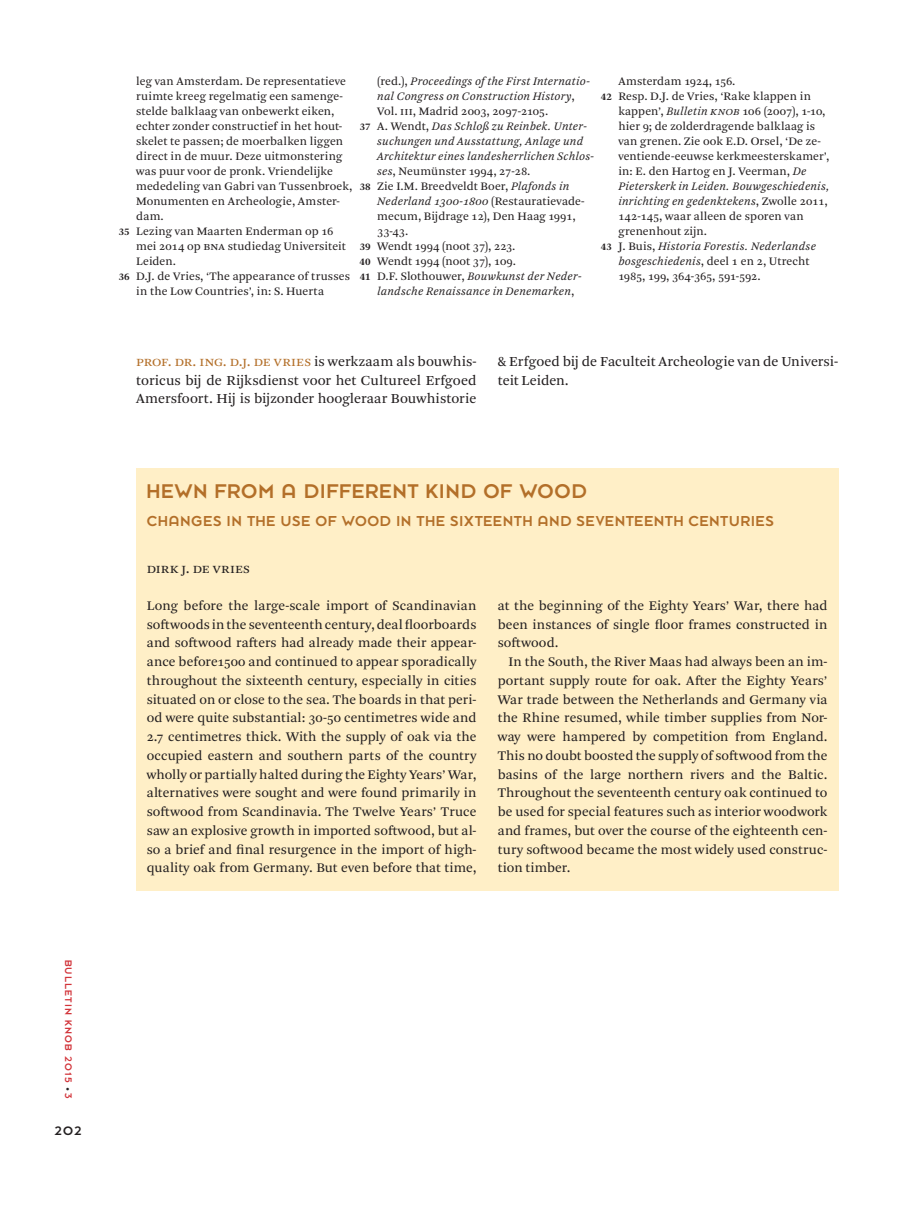
<style>
.page{position:relative;width:902px;height:1212px;background:#fff}
.page>*{position:absolute;margin:0;border:0;box-sizing:border-box;transform-origin:0 0}
.t1{font:21.9px "Dessau Pro";letter-spacing:.03em;color:#b36f29}
.t2{font:15.9px "Dessau Pro";letter-spacing:.035em;color:#b36f29}
.t3{font:14.4px/18.8px "Arnhem Pro Blond";color:#231f20}
.t4{font:13.8px/18.8px "Arnhem Pro Blond";letter-spacing:.005em;color:#231f20;text-align:justify}
.t5{font:13.5px "Dessau Pro";color:#231f20}
.t6{font:12px "Arnhem Pro Blond";letter-spacing:.005em;color:#231f20}
.t7{font:italic 12px "Arnhem Pro Blond";letter-spacing:.015em;color:#231f20}
.t8{font:12px "Arnhem Pro Blond";letter-spacing:-.02em;color:#231f20}
.t9{font:10.5px "Dessau Pro";letter-spacing:.11em;color:#d2343a}
.s1{font-size:8.25px;color:#231f20}
.s2{font-family:"Arnhem Pro";font-weight:700;font-size:10.5px}
.s3{font-style:normal}
.s4{font-family:"Arnhem Pro";font-weight:700;font-style:normal;font-size:10.5px}
.s5{font-style:italic}
.s6{color:#b36f29}
</style>
<div class="page">
<div style="left:136px;top:469px;width:702px;height:422px;background:#ffefc7"></div>
<p class="t9" style="left:74px;top:959px;width:141px;rotate:90deg">BULLETIN KNOB 2015 <span class="s1">•</span> 3</p>
<p class="t5" style="left:54px;top:1123px;width:29px">202</p>
<p class="t6" style="left:136px;top:73px;width:211px">leg van Amsterdam. De representatieve</p>
<p class="t6" style="left:136px;top:88px;width:208px">ruimte kreeg regelmatig een samenge-</p>
<p class="t6" style="left:136px;top:103px;width:200px">stelde balklaag van onbewerkt eiken,</p>
<p class="t6" style="left:136px;top:118px;width:207px">echter zonder constructief in het hout-</p>
<p class="t6" style="left:136px;top:133px;width:208px">skelet te passen; de moerbalken liggen</p>
<p class="t6" style="left:136px;top:148px;width:208px">direct in de muur. Deze uitmonstering</p>
<p class="t6" style="left:136px;top:163px;width:198px">was puur voor de pronk. Vriendelijke</p>
<p class="t6" style="left:136px;top:178px;width:218px">mededeling van Gabri van Tussenbroek,</p>
<p class="t6" style="left:136px;top:193px;width:205px">Monumenten en Archeologie, Amster-</p>
<p class="t6" style="left:136px;top:208px;width:29px">dam.</p>
<p class="t6" style="left:119px;top:223px;width:216px"><span class="s2">35</span> Lezing van Maarten Enderman op 16</p>
<p class="t6" style="left:136px;top:238px;width:211px">mei 2014 op bna studiedag Universiteit</p>
<p class="t6" style="left:136px;top:253px;width:41px">Leiden.</p>
<p class="t6" style="left:119px;top:268px;width:233px"><span class="s2">36</span> D.J. de Vries, ‘The appearance of trusses</p>
<p class="t6" style="left:136px;top:283px;width:189px">in the Low Countries’, in: S. Huerta</p>
<p class="t7" style="left:377px;top:73px;width:214px"><span class="s3">(red.),</span> Proceedings of the First Internatio-</p>
<p class="t7" style="left:377px;top:88px;width:199px">nal Congress on Construction History<span class="s3">,</span></p>
<p class="t6" style="left:377px;top:103px;width:173px">Vol. iii, Madrid 2003, 2097-2105.</p>
<p class="t7" style="left:360px;top:118px;width:228px"><span class="s4">37</span> <span class="s3">A. Wendt,</span> Das Schloß zu Reinbek. Unter-</p>
<p class="t7" style="left:377px;top:133px;width:207px">suchungen und Ausstattung, Anlage und</p>
<p class="t7" style="left:377px;top:148px;width:218px">Architektur eines landesherrlichen Schlos-</p>
<p class="t6" style="left:377px;top:163px;width:155px"><span class="s5">ses</span>, Neumünster 1994, 27-28.</p>
<p class="t6" style="left:360px;top:178px;width:211px"><span class="s2">38</span> Zie I.M. Breedveldt Boer, <span class="s5">Plafonds in</span></p>
<p class="t7" style="left:377px;top:193px;width:209px">Nederland 1300-1800 <span class="s3">(Restauratievade-</span></p>
<p class="t6" style="left:377px;top:208px;width:200px">mecum, Bijdrage 12), Den Haag 1991,</p>
<p class="t6" style="left:377px;top:223px;width:33px">33-43.</p>
<p class="t6" style="left:360px;top:238px;width:157px"><span class="s2">39</span> Wendt 1994 (noot 37), 223.</p>
<p class="t6" style="left:359px;top:253px;width:158px"><span class="s2">40</span> Wendt 1994 (noot 37), 109.</p>
<p class="t7" style="left:360px;top:268px;width:223px"><span class="s4">41</span> <span class="s3">D.F. Slothouwer,</span> Bouwkunst der Neder-</p>
<p class="t7" style="left:377px;top:283px;width:198px">landsche Renaissance in Denemarken<span class="s3">,</span></p>
<p class="t6" style="left:618px;top:73px;width:119px">Amsterdam 1924, 156.</p>
<p class="t6" style="left:600px;top:88px;width:212px"><span class="s2">42</span> Resp. D.J. de Vries, ‘Rake klappen in</p>
<p class="t6" style="left:618px;top:103px;width:209px">kappen’, <span class="s5">Bulletin knob</span> 106 (2007), 1-10,</p>
<p class="t6" style="left:618px;top:118px;width:198px">hier 9; de zolderdragende balklaag is</p>
<p class="t6" style="left:618px;top:133px;width:204px">van grenen. Zie ook E.D. Orsel, ‘De ze-</p>
<p class="t6" style="left:618px;top:148px;width:212px">ventiende-eeuwse kerkmeesterskamer’,</p>
<p class="t6" style="left:618px;top:163px;width:190px">in: E. den Hartog en J. Veerman, <span class="s5">De</span></p>
<p class="t7" style="left:618px;top:178px;width:213px">Pieterskerk in Leiden. Bouwgeschiedenis,</p>
<p class="t7" style="left:618px;top:193px;width:211px">inrichting en gedenktekens<span class="s3">, Zwolle 2011,</span></p>
<p class="t6" style="left:618px;top:208px;width:187px">142-145, waar alleen de sporen van</p>
<p class="t6" style="left:618px;top:223px;width:90px">grenenhout zijn.</p>
<p class="t7" style="left:600px;top:238px;width:217px"><span class="s4">43</span> <span class="s3">J. Buis,</span> Historia Forestis. Nederlandse</p>
<p class="t6" style="left:618px;top:253px;width:192px"><span class="s5">bosgeschiedenis</span>, deel 1 en 2, Utrecht</p>
<p class="t8" style="left:618px;top:268px;width:144px">1985, 199, 364-365, 591-592.</p>
<p class="t3" style="left:136px;top:352px;width:342px;text-align:justify"><span class="s6">Prof. dr. ing. D.J. de Vries</span> is werkzaam als bouwhis&shy;toricus bij de Rijksdienst voor het Cultureel Erfgoed Amersfoort. Hij is bijzonder hoogleraar Bouwhistorie</p>
<p class="t3" style="left:497px;top:352px;width:342px">&amp; Erfgoed bij de Faculteit Archeologie van de Universi&shy;teit Leiden.</p>
<h1 class="t1" style="left:147px;top:479px;width:441px">HEWN FROM A DIFFERENT KIND OF WOOD</h1>
<p class="t2" style="left:147px;top:512px;width:628px">CHANGES IN THE USE OF WOOD IN THE SIXTEENTH AND SEVENTEENTH CENTURIES</p>
<p class="t3" style="left:147px;top:559px;width:105px">Dirk J. de Vries</p>
<p class="t4" style="left:147px;top:596px;width:331px">Long before the large-scale import of Scandinavian softwoods in the seventeenth century, deal floorboards and softwood rafters had already made their appear&shy;ance before1500 and continued to appear sporadically throughout the sixteenth century, especially in cities situated on or close to the sea. The boards in that peri&shy;od were quite substantial: 30-50 centimetres wide and 2.7 centimetres thick. With the supply of oak via the occupied eastern and southern parts of the country wholly or partially halted during the Eighty Years’ War, alternatives were sought and were found primarily in softwood from Scandinavia. The Twelve Years’ Truce saw an explosive growth in imported softwood, but al&shy;so a brief and final resurgence in the import of high&shy;quality oak from Germany. But even before that time,</p>
<p class="t4" style="left:497px;top:596px;width:331px">at the beginning of the Eighty Years’ War, there had been instances of single floor frames constructed in softwood.</p>
<p class="t4" style="left:497px;top:652px;width:331px;text-indent:11px">In the South, the River Maas had always been an im&shy;portant supply route for oak. After the Eighty Years’ War trade between the Netherlands and Germany via the Rhine resumed, while timber supplies from Nor&shy;way were hampered by competition from England.<br>This no doubt boosted the supply of softwood from the basins of the large northern rivers and the Baltic.<br>Throughout the seventeenth century oak continued to be used for special features such as interior woodwork and frames, but over the course of the eighteenth cen&shy;tury softwood became the most widely used construc&shy;tion timber.</p>
</div>
